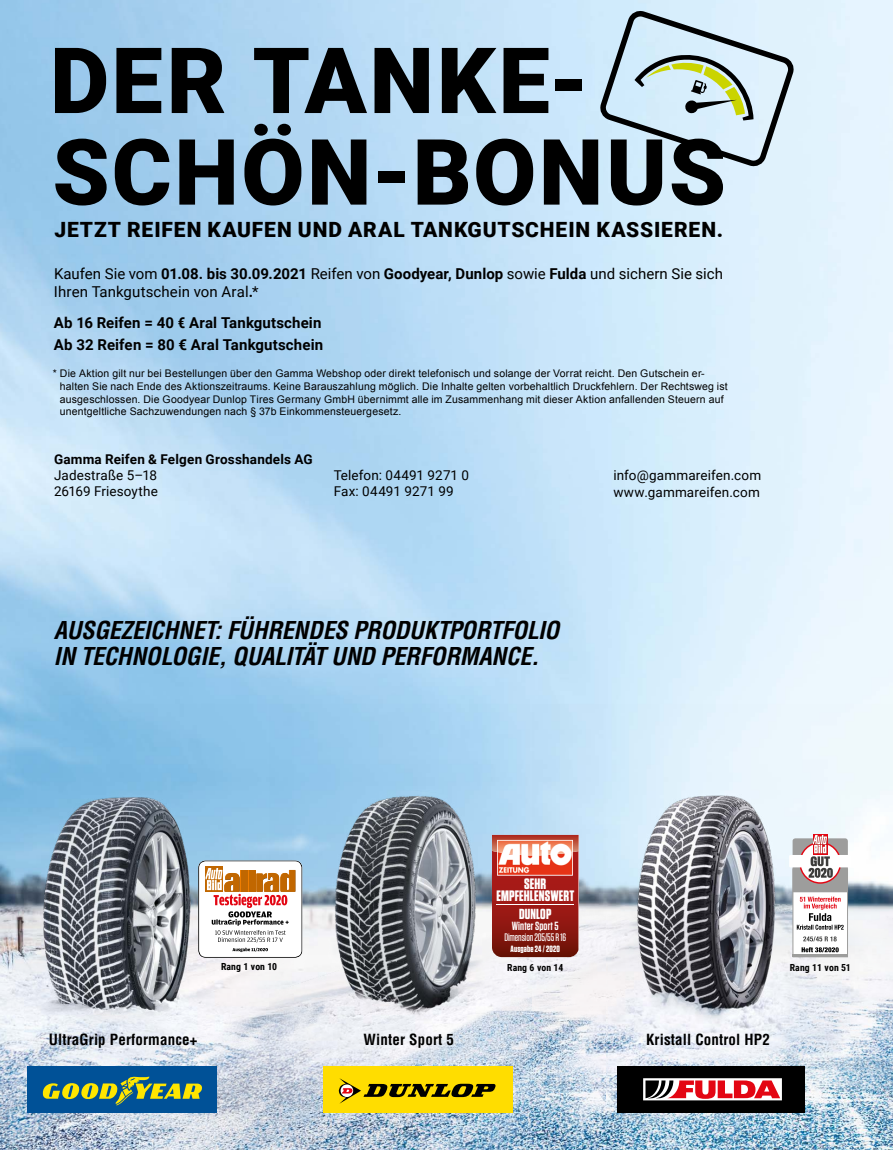
<style>
.page{position:relative;width:893px;height:1150px;background:#fff}
.page>*{position:absolute;margin:0;border:0;box-sizing:border-box;transform-origin:0 0}
.t1{font:900 91.5px/91.5px "Roboto";letter-spacing:.03em;color:#000}
.t2{font:italic 700 condensed 24px/25.7px "Helvetica LT Pro";letter-spacing:-.01em;color:#000}
.t3{font:900 21px "Roboto";letter-spacing:.045em;color:#000}
.t4{font:700 15.15px/12.8px "Tungsten";letter-spacing:.01em;color:#fff;text-align:center}
.t5{font:15px/18px "Roboto";letter-spacing:.005em;color:#000}
.t6{font:700 15px/22.2px "Roboto";letter-spacing:.01em;color:#000}
.t7{font:700 condensed 15px "Helvetica LT Pro";letter-spacing:.01em;color:#000}
.t8{font:700 14.55px "Tungsten";letter-spacing:.01em;color:#fff}
.t9{font:13.5px/16.2px "Roboto";letter-spacing:.01em;color:#000}
.t10{font:700 13.5px "Roboto";letter-spacing:.015em;color:#000}
.t11{font:600 11.85px "Tungsten";letter-spacing:.01em;color:#fff}
.t12{font:500 10.95px "Tungsten";letter-spacing:-.01em;color:#fff}
.t13{font:10.5px/12.6px "Arial";letter-spacing:.015em;color:#000}
.t14{font:700 9.75px "Roboto Condensed";letter-spacing:.01em;color:#000}
.t15{font:700 9.15px "Tungsten";letter-spacing:.01em;color:#fff}
.s1{font-weight:700}
.s2{font-family:"Roboto Condensed"}
</style>
<div class="page">
<img style="left:605px;top:704px;width:288px;height:445px">
<img style="left:293px;top:704px;width:312px;height:445px">
<img style="left:0;top:704px;width:293px;height:445px">
<div style="left:618px;top:1066px;width:185px;height:46px;background:#000"></div>
<div style="left:643px;top:1077px;width:139px;height:23px;background:linear-gradient(to right,#fff,#fff)"></div>
<svg style="left:645px;top:1080px;width:135px;height:18px;background:#ce6066"></svg>
<div style="left:28px;top:1066px;width:189px;height:46px;background:#005197"></div>
<svg style="left:42px;top:1076px;width:160px;height:29px"></svg>
<div style="left:323px;top:1066px;width:190px;height:46px;background:#fd0"></div>
<svg style="left:338px;top:1078px;width:158px;height:25px"></svg>
<svg style="left:492px;top:834px;width:87px;height:122px;background:#af443b"></svg>
<hr style="left:497px;top:903px;width:77px;height:1px;background:#fff">
<svg style="left:198px;top:860px;width:104px;height:97px"></svg>
<div style="left:793px;top:868px;width:55px;height:88px;background:#fff;border:1px solid #9d9d9c"></div>
<hr style="left:793px;top:954px;width:55px;height:2px;background:#9d9d9c">
<svg style="left:803px;top:936px;width:34px;height:5px"></svg>
<svg style="left:802px;top:947px;width:37px;height:5px"></svg>
<div style="left:789px;top:854px;width:62px;height:13px;background:#fff"></div>
<div style="left:813px;top:833px;width:14px;height:21px;background:#eef7fd"></div>
<svg style="left:793px;top:834px;width:55px;height:95px"></svg>
<svg style="left:595px;top:7px;width:204px;height:164px;background:#bdd0d7"></svg>
<h1 class="t1" style="left:50px;top:31px;width:678px">DER TANKE-<br>SCHÖN-BONUS</h1>
<h3 class="t3" style="left:54px;top:214px;width:670px">JETZT REIFEN KAUFEN UND ARAL TANKGUTSCHEIN KASSIEREN.</h3>
<h3 class="t5" style="left:54px;top:264px;width:671px">Kaufen Sie vom <span class="s1">01.08. bis 30.09.2021</span> Reifen von <span class="s1">Goodyear, Dunlop</span> sowie <span class="s1">Fulda</span> und sichern Sie sich<br>Ihren Tankgutschein von Aral<span class="s1">.</span>*</h3>
<h3 class="t6" style="left:54px;top:311px;width:271px">Ab 16 Reifen = 40 <span class="s2">€</span> Aral Tankgutschein<br>Ab 32 Reifen = 80 € Aral Tankgutschein</h3>
<p class="t13" style="left:60px;top:367px;width:669px;text-indent:-7px">* Die Aktion gilt nur bei Bestellungen über den Gamma Webshop oder direkt telefonisch und solange der Vorrat reicht. Den Gutschein er&shy;halten Sie nach Ende des Aktionszeitraums. Keine Barauszahlung möglich. Die Inhalte gelten vorbehaltlich Druckfehlern. Der Rechtsweg ist ausgeschlossen. Die Goodyear Dunlop Tires Germany GmbH übernimmt alle im Zusammenhang mit dieser Aktion anfallenden Steuern auf unentgeltliche Sachzuwendungen nach § 37b Einkommensteuergesetz.</p>
<p class="t10" style="left:54px;top:449px;width:260px">Gamma Reifen &amp; Felgen Grosshandels AG</p>
<p class="t9" style="left:54px;top:466px;width:105px">Jadestraße 5–18<br>26169 Friesoythe</p>
<p class="t9" style="left:334px;top:466px;width:137px">Telefon: 04491 9271 0<br>Fax: 04491 9271 99</p>
<p class="t9" style="left:613px;top:467px;width:149px">info@gammareifen.com www.gammareifen.com</p>
<h2 class="t2" style="left:54px;top:616px;width:507px">AUSGEZEICHNET: FÜHRENDES PRODUKTPORTFOLIO<br>IN TECHNOLOGIE, QUALITÄT UND PERFORMANCE.</h2>
<h3 class="t4" style="left:496px;top:877px;width:79px">SEHR<br>EMPFEHLENSWERT</h3>
<h3 class="t8" style="left:519px;top:905px;width:34px">DUNLOP</h3>
<p class="t11" style="left:512px;top:919px;width:48px">Winter Sport 5</p>
<p class="t12" style="left:504px;top:931px;width:63px">Dimension 205/55 R 16</p>
<p class="t15" style="left:511px;top:943px;width:51px">Ausgabe 24 / 2020</p>
<p class="t14" style="left:221px;top:959px;width:58px">Rang 1 von 10</p>
<p class="t14" style="left:507px;top:960px;width:58px">Rang 6 von 14</p>
<p class="t14" style="left:790px;top:960px;width:63px">Rang 11 von 51</p>
<h3 class="t7" style="left:49px;top:1029px;width:150px">UltraGrip Performance+</h3>
<h3 class="t7" style="left:364px;top:1029px;width:92px">Winter Sport 5</h3>
<h3 class="t7" style="left:646px;top:1029px;width:125px">Kristall Control HP2</h3>
</div>
